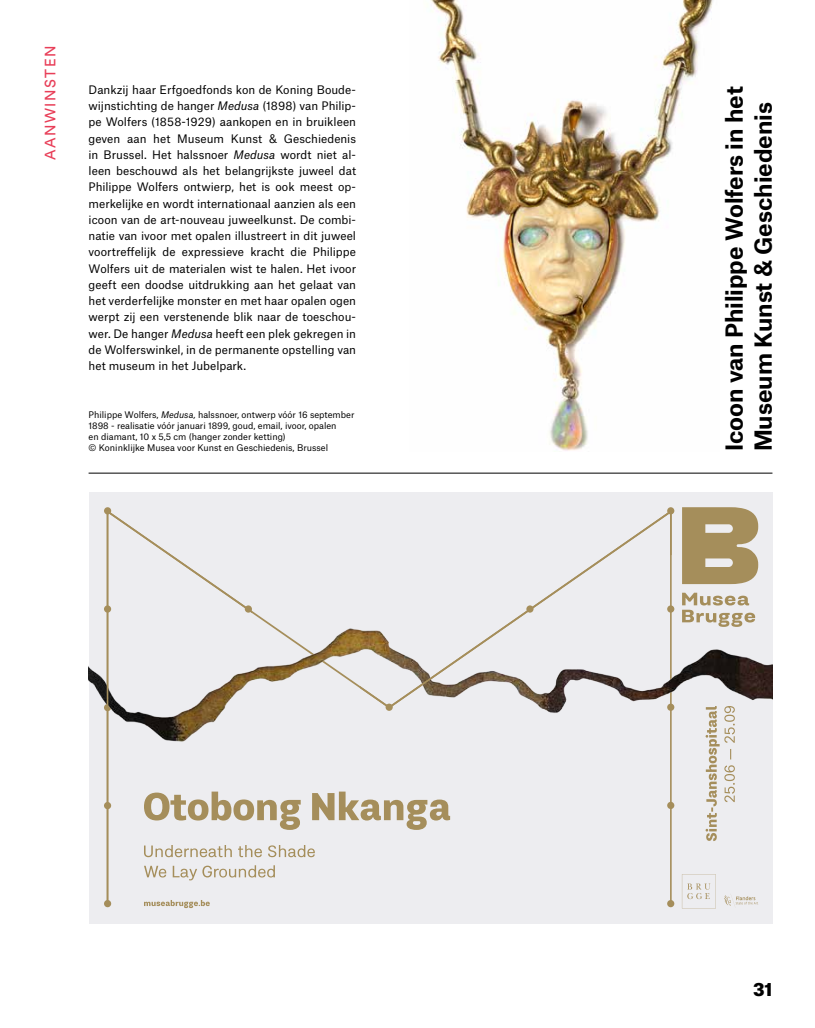
<style>
.page{position:relative;width:815px;height:1028px;background:#fff}
.page>*{position:absolute;margin:0;border:0;box-sizing:border-box;transform-origin:0 0}
.t1{font:700 22.5px/28.8px "Atlas Grotesk";color:#000}
.t2{font:900 17.5px "Atlas Grotesk";color:#000}
.t3{font:15px "Circular TT";letter-spacing:.1em;color:#e83e58}
.t4{font:11.25px/16.2px "Atlas Grotesk";color:#000;text-align:justify}
.t5{font:8.75px/11px "Atlas Grotesk";color:#000}
.s1{font-style:italic}
</style>
<div class="page">
<hr style="left:89px;top:472px;width:683px;height:1px;background:#000">
<img style="left:430px;top:0;width:283px;height:451px">
<div style="left:89px;top:492px;width:683px;height:431px;background:#ededf0"></div>
<svg style="left:706px;top:754px;width:29px;height:87px"></svg>
<svg style="left:724px;top:895px;width:34px;height:11px"></svg>
<svg style="left:682px;top:874px;width:34px;height:34px"></svg>
<svg style="left:682px;top:507px;width:76px;height:77px"></svg>
<svg style="left:682px;top:592px;width:73px;height:23px"></svg>
<div style="left:667px;top:900px;width:7px;height:7px;background:#a58e5b;border-radius:50%"></div>
<div style="left:104px;top:900px;width:7px;height:7px;background:#a58e5b;border-radius:50%"></div>
<div style="left:104px;top:507px;width:7px;height:7px;background:#a58e5b;border-radius:50%"></div>
<div style="left:667px;top:507px;width:7px;height:7px;background:#a58e5b;border-radius:50%"></div>
<div style="left:104px;top:605px;width:7px;height:7px;background:#a58e5b;border-radius:50%"></div>
<div style="left:667px;top:605px;width:7px;height:7px;background:#a58e5b;border-radius:50%"></div>
<div style="left:104px;top:802px;width:7px;height:7px;background:#a58e5b;border-radius:50%"></div>
<svg style="left:144px;top:903px;width:66px;height:5px"></svg>
<img style="left:89px;top:615px;width:683px;height:139px">
<svg style="left:107px;top:510px;width:565px;height:393px"></svg>
<h3 class="t3" style="left:41px;top:160px;width:116px;rotate:-90deg">AANWINSTEN</h3>
<p class="t4" style="left:89px;top:80px;width:269px">Dankzij haar Erfgoedfonds kon de Koning Boude&shy;wijnstichting de hanger <span class="s1">Medusa</span> (1898) van Philip&shy;pe Wolfers (1858-1929) aankopen en in bruikleen geven aan het Museum Kunst &amp; Geschiedenis in Brussel. Het halssnoer <span class="s1">Medusa</span> wordt niet al&shy;leen beschouwd als het belangrijkste juweel dat Philippe Wolfers ontwierp, het is ook meest op&shy;merkelijke en wordt internationaal aanzien als een icoon van de art-nouveau juweelkunst. De combi&shy;natie van ivoor met opalen illustreert in dit juweel voortreffelijk de expressieve kracht die Philippe Wolfers uit de materialen wist te halen. Het ivoor geeft een doodse uitdrukking aan het gelaat van het verderfelijke monster en met haar opalen ogen werpt zij een verstenende blik naar de toeschou&shy;wer. De hanger <span class="s1">Medusa</span> heeft een plek gekregen in de Wolferswinkel, in de permanente opstelling van het museum in het Jubelpark.</p>
<p class="t5" style="left:89px;top:408px;width:267px">Philippe Wolfers, <span class="s1">Medusa,</span> halssnoer, ontwerp vóór 16 september 1898 - realisatie vóór januari 1899, goud, email, ivoor, opalen<br>en diamant, 10 x 5,5 cm (hanger zonder ketting)<br>© Koninklijke Musea voor Kunst en Geschiedenis, Brussel</p>
<h1 class="t1" style="left:718px;top:451px;width:366px;rotate:-90deg">Icoon van Philippe Wolfers in het<br>Museum Kunst &amp; Geschiedenis</h1>
<h2 class="t2" style="left:753px;top:974px;width:21px">31</h2>
</div>
